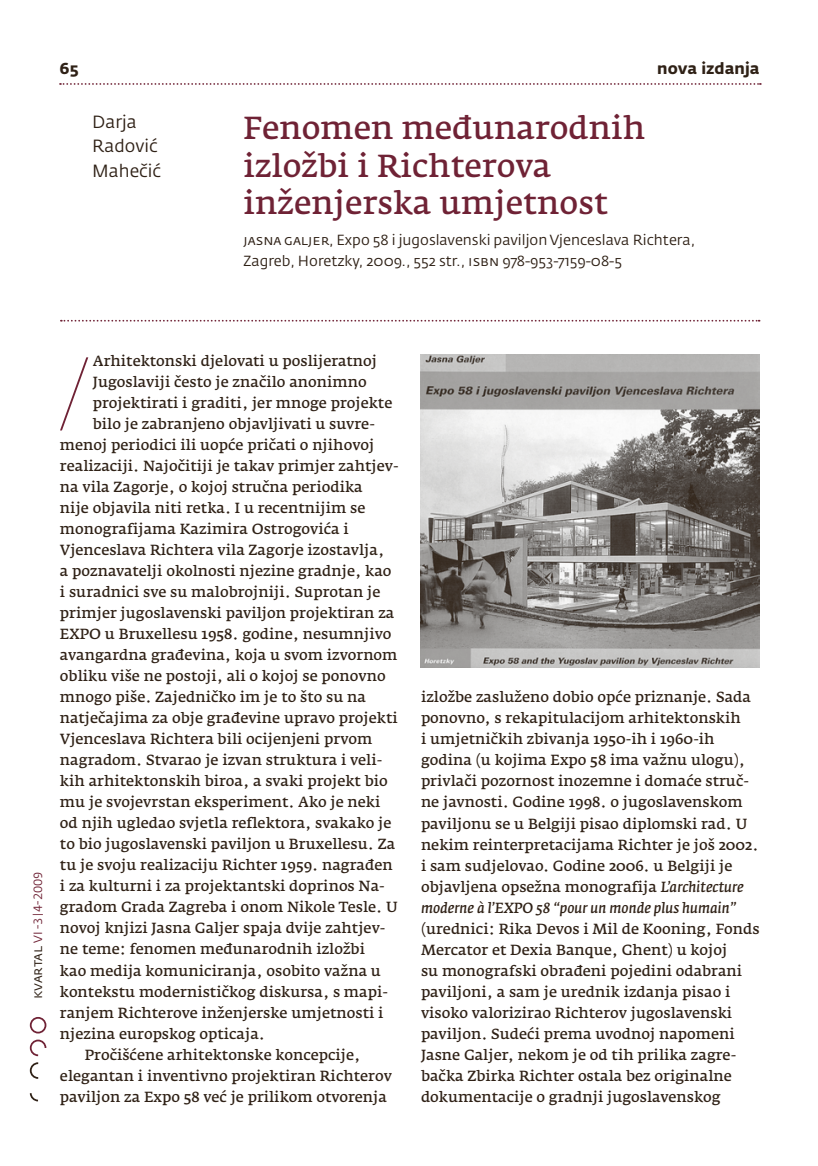
<style>
.page{position:relative;width:818px;height:1166px;background:#fff}
.page>*{position:absolute;margin:0;border:0;box-sizing:border-box;transform-origin:0 0}
.t1{font:200 condensed 99.05px "Helvetica Neue";color:#6f2235}
.t2{font:600 31.5px/37.8px "Fedra Serif A Std";color:#6f2235}
.t3{font:17.5px/24.5px "Fedra Sans Std";color:#2f2116}
.t4{font:700 15.75px "Fedra Sans Std";color:#2f2116}
.t5{font:600 14.53px/21px "Fedra Serif A Std";color:#2f2116}
.t6{font:14.53px/21px "Fedra Sans Std";color:#2f2116}
.t7{font:11.9px "Fedra Sans Std";color:#6f2235}
.s1{font-size:14px;color:#2f2116}
.s2{font-size:10.5px}
.s3{font-style:italic}
</style>
<div class="page">
<svg style="left:60px;top:83px;width:701px;height:2px"></svg>
<svg style="left:30px;top:1017px;width:16px;height:16px"></svg>
<svg style="left:30px;top:1039px;width:16px;height:17px"></svg>
<svg style="left:30px;top:1093px;width:8px;height:8px"></svg>
<svg style="left:30px;top:1062px;width:8px;height:17px"></svg>
<svg style="left:61px;top:320px;width:698px;height:2px"></svg>
<img style="left:421px;top:354px;width:338px;height:313px">
<p class="t4" style="left:60px;top:59px;width:20px">65</p>
<p class="t4" style="left:657px;top:59px;width:104px">nova izdanja</p>
<p class="t3" style="left:92px;top:109px;width:71px">Darja<br>Radović<br>Mahečić</p>
<h2 class="t2" style="left:244px;top:109px;width:403px">Fenomen međunarodnih izložbi i Richterova inženjerska umjetnost</h2>
<p class="t6" style="left:244px;top:230px;width:453px">JASNA GALJER, Expo 58 i jugoslavenski paviljon Vjenceslava Richtera,<br>Zagreb, Horetzky, 2009., 552 str., ISBN 978-953-7159-08-5</p>
<p class="t7" style="left:30px;top:999px;width:129px;rotate:-90deg"><span class="s1">kvartal</span> vI -3<span class="s2">|</span>4-2009</p>
<h1 class="t1" style="left:60px;top:340px;width:29px">/</h1>
<p class="t5" style="left:93px;top:351px;width:286px">Arhitektonski djelovati u poslijeratnoj</p>
<p class="t5" style="left:93px;top:372px;width:275px">Jugoslaviji često je značilo anonimno</p>
<p class="t5" style="left:93px;top:393px;width:301px">projektirati i graditi, jer mnoge projekte</p>
<p class="t5" style="left:93px;top:414px;width:283px">bilo je zabranjeno objavljivati u suvre-</p>
<p class="t5" style="left:60px;top:435px;width:316px">menoj periodici ili uopće pričati o njihovoj</p>
<p class="t5" style="left:60px;top:456px;width:340px">realizaciji. Najočitiji je takav primjer zahtjev-</p>
<p class="t5" style="left:60px;top:477px;width:304px">na vila Zagorje, o kojoj stručna periodika</p>
<p class="t5" style="left:60px;top:498px;width:307px">nije objavila niti retka. I u recentnijim se</p>
<p class="t5" style="left:60px;top:519px;width:290px">monografijama Kazimira Ostrogovića i</p>
<p class="t5" style="left:60px;top:540px;width:326px">Vjenceslava Richtera vila Zagorje izostavlja,</p>
<p class="t5" style="left:60px;top:561px;width:333px">a poznavatelji okolnosti njezine gradnje, kao</p>
<p class="t5" style="left:60px;top:582px;width:322px">i suradnici sve su malobrojniji. Suprotan je</p>
<p class="t5" style="left:60px;top:603px;width:336px">primjer jugoslavenski paviljon projektiran za</p>
<p class="t5" style="left:60px;top:624px;width:333px">EXPO u Bruxellesu 1958. godine, nesumnjivo</p>
<p class="t5" style="left:60px;top:645px;width:339px">avangardna građevina, koja u svom izvornom</p>
<p class="t5" style="left:60px;top:666px;width:327px">obliku više ne postoji, ali o kojoj se ponovno</p>
<p class="t5" style="left:60px;top:687px;width:307px">mnogo piše. Zajedničko im je to što su na</p>
<p class="t5" style="left:60px;top:708px;width:339px">natječajima za obje građevine upravo projekti</p>
<p class="t5" style="left:60px;top:729px;width:314px">Vjenceslava Richtera bili ocijenjeni prvom</p>
<p class="t5" style="left:60px;top:750px;width:324px">nagradom. Stvarao je izvan struktura i veli-</p>
<p class="t5" style="left:60px;top:771px;width:329px">kih arhitektonskih biroa, a svaki projekt bio</p>
<p class="t5" style="left:60px;top:792px;width:322px">mu je svojevrstan eksperiment. Ako je neki</p>
<p class="t5" style="left:60px;top:813px;width:333px">od njih ugledao svjetla reflektora, svakako je</p>
<p class="t5" style="left:60px;top:834px;width:337px">to bio jugoslavenski paviljon u Bruxellesu. Za</p>
<p class="t5" style="left:60px;top:855px;width:334px">tu je svoju realizaciju Richter 1959. nagrađen</p>
<p class="t5" style="left:60px;top:876px;width:326px">i za kulturni i za projektantski doprinos Na-</p>
<p class="t5" style="left:60px;top:897px;width:339px">gradom Grada Zagreba i onom Nikole Tesle. U</p>
<p class="t5" style="left:60px;top:918px;width:327px">novoj knjizi Jasna Galjer spaja dvije zahtjev-</p>
<p class="t5" style="left:60px;top:939px;width:306px">ne teme: fenomen međunarodnih izložbi</p>
<p class="t5" style="left:60px;top:960px;width:322px">kao medija komuniciranja, osobito važna u</p>
<p class="t5" style="left:60px;top:981px;width:329px">kontekstu modernističkog diskursa, s mapi-</p>
<p class="t5" style="left:60px;top:1002px;width:325px">ranjem Richterove inženjerske umjetnosti i</p>
<p class="t5" style="left:60px;top:1023px;width:207px">njezina europskog opticaja.</p>
<p class="t5" style="left:85px;top:1044px;width:277px">Pročišćene arhitektonske koncepcije,</p>
<p class="t5" style="left:60px;top:1065px;width:333px">elegantan i inventivno projektiran Richterov</p>
<p class="t5" style="left:60px;top:1086px;width:328px">paviljon za Expo 58 već je prilikom otvorenja</p>
<p class="t5" style="left:421px;top:687px;width:339px">izložbe zasluženo dobio opće priznanje. Sada ponovno, s rekapitulacijom arhitektonskih<br>i umjetničkih zbivanja 1950-ih i 1960-ih godina (u kojima Expo 58 ima važnu ulogu), privlači pozornost inozemne i domaće struč&shy;ne javnosti. Godine 1998. o jugoslavenskom paviljonu se u Belgiji pisao diplomski rad. U nekim reinterpretacijama Richter je još 2002. i sam sudjelovao. Godine 2006. u Belgiji je objavljena opsežna monografija <span class="s3">L’architecture moderne à l’EXPO 58 “pour un monde plus humain”</span></p>
<p class="t5" style="left:421px;top:918px;width:340px">(urednici: Rika Devos i Mil de Kooning, Fonds Mercator et Dexia Banque, Ghent) u kojoj<br>su monografski obrađeni pojedini odabrani paviljoni, a sam je urednik izdanja pisao i visoko valorizirao Richterov jugoslavenski paviljon. Sudeći prema uvodnoj napomeni Jasne Galjer, nekom je od tih prilika zagre&shy;bačka Zbirka Richter ostala bez originalne dokumentacije o gradnji jugoslavenskog</p>
</div>
